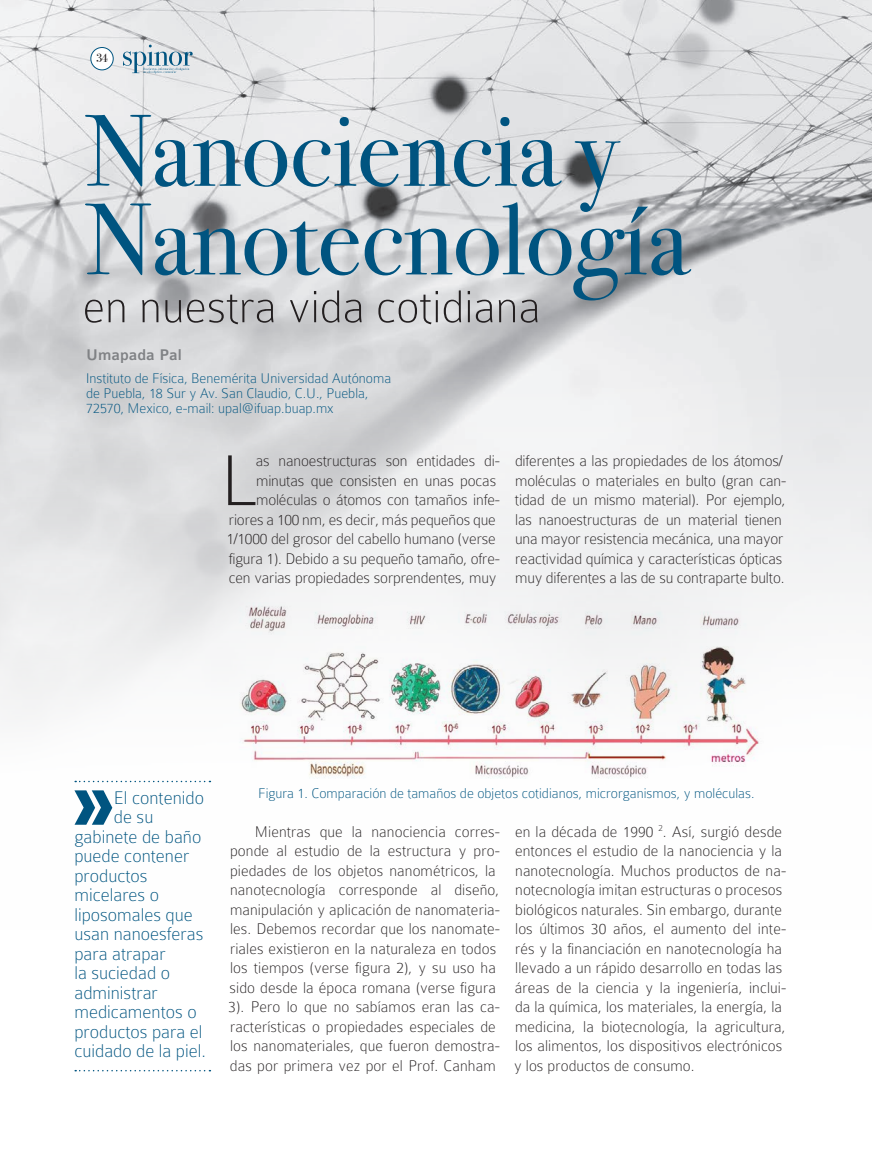
<style>
.page{position:relative;width:872px;height:1170px;background:#fff}
.page>*{position:absolute;margin:0;border:0;box-sizing:border-box;transform-origin:0 0}
.balazo{font:700 95.4px "Colaborate";color:#005480}
.párrafo_-_Primera{font:100 76.8px "Colaborate";color:#231f20}
.balazo-2{font:100 19.5px "Colaborate";color:#005480}
.párrafo{font:100 16.5px/19.5px "Colaborate";letter-spacing:.005em;color:#231f20}
.párrafo_-_Primera-2{font:100 16.5px/19.5px "Colaborate";letter-spacing:-.01em;color:#231f20;text-align:right}
.autor{font:500 16.5px "Colaborate";color:#808285}
.ads{font:100 15px/15px "Colaborate";color:#005480}
.pie_de_foto{font:100 15px "Colaborate";color:#005480}
.t1{font:12px "Bodoni Svty Two ITCTT Book";color:#231f20}
</style>
<div class="page">
<img style="left:0;top:0;width:872px;height:783px">
<img style="left:230px;top:602px;width:552px;height:176px">
<svg style="left:85px;top:202px;width:606px;height:98px;background:#a4b6c0"></svg>
<svg style="left:85px;top:115px;width:535px;height:97px;background:#b7c5ce"></svg>
<svg style="left:85px;top:290px;width:452px;height:34px;background:#b8b8ba"></svg>
<svg style="left:75px;top:780px;width:135px;height:2px"></svg>
<svg style="left:75px;top:1069px;width:135px;height:2px"></svg>
<div style="left:91px;top:47px;width:22px;height:23px;background:#fff;border-radius:50%"></div>
<div style="left:90px;top:47px;width:24px;height:23px;border:1px solid #005480;border-radius:50%"></div>
<svg style="left:123px;top:45px;width:70px;height:29px;background:#b6c8d2"></svg>
<p class="t1" style="left:96px;top:51px;width:13px">34</p>
<p class="autor" style="left:86px;top:346px;width:97px">Umapada Pal</p>
<p class="ads" style="left:86px;top:371px;width:306px">Instituto de Física, Benemérita Universidad Autónoma de Puebla, 18 Sur y Av. San Claudio, C.U., Puebla,<br>72570, Mexico, e-mail: upal@ifuap.buap.mx</p>
<p class="párrafo_-_Primera-2" style="left:226px;top:451px;width:275px">as nanoestructuras son entidades di&shy;minutas que consisten en unas pocas moléculas o átomos con tamaños infe&shy;riores a 100 nm, es decir, más pequeños que 1/1000 del grosor del cabello humano (verse figura 1). Debido a su pequeño tamaño, ofre&shy;cen varias propiedades sorprendentes, muy</p>
<p class="párrafo_-_Primera" style="left:220px;top:441px;width:37px">L</p>
<p class="párrafo_-_Primera-2" style="left:515px;top:451px;width:273px;text-align:left">diferentes a las propiedades de los átomos/ moléculas o materiales en bulto (gran can&shy;tidad de un mismo material). Por ejemplo, las nanoestructuras de un material tienen una mayor resistencia mecánica, una mayor reactividad química y características ópticas muy diferentes a las de su contraparte bulto.</p>
<p class="balazo" style="left:73px;top:753px;width:43px">»</p>
<p class="balazo-2" style="left:114px;top:787px;width:92px">El contenido</p>
<p class="balazo-2" style="left:114px;top:806px;width:41px">de su</p>
<p class="balazo-2" style="left:74px;top:826px;width:128px">gabinete de baño</p>
<p class="balazo-2" style="left:74px;top:845px;width:116px">puede contener</p>
<p class="balazo-2" style="left:74px;top:865px;width:75px">productos</p>
<p class="balazo-2" style="left:74px;top:884px;width:86px">micelares o</p>
<p class="balazo-2" style="left:74px;top:904px;width:120px">liposomales que</p>
<p class="balazo-2" style="left:74px;top:923px;width:130px">usan nanoesferas</p>
<p class="balazo-2" style="left:74px;top:943px;width:93px">para atrapar</p>
<p class="balazo-2" style="left:74px;top:962px;width:97px">la suciedad o</p>
<p class="balazo-2" style="left:74px;top:982px;width:85px">administrar</p>
<p class="balazo-2" style="left:74px;top:1001px;width:124px">medicamentos o</p>
<p class="balazo-2" style="left:74px;top:1021px;width:129px">productos para el</p>
<p class="balazo-2" style="left:74px;top:1040px;width:133px">cuidado de la piel.</p>
<p class="pie_de_foto" style="left:258px;top:785px;width:498px">Figura 1. Comparación de tamaños de objetos cotidianos, microrganismos, y moléculas.</p>
<p class="párrafo" style="left:229px;top:821px;width:273px;text-indent:26px">Mientras que la nanociencia corres&shy;ponde al estudio de la estructura y pro&shy;piedades de los objetos nanométricos, la nanotecnología corresponde al diseño, manipulación y aplicación de nanomateria&shy;les. Debemos recordar que los nanomate&shy;riales existieron en la naturaleza en todos los tiempos (verse figura 2), y su uso ha sido desde la época romana (verse figura 3). Pero lo que no sabíamos eran las ca&shy;racterísticas o propiedades especiales de los nanomateriales, que fueron demostra&shy;das por primera vez por el Prof. Canham</p>
<p class="párrafo" style="left:514px;top:821px;width:273px">en la década de 1990 <sup>2</sup>. Así, surgió desde entonces el estudio de la nanociencia y la nanotecnología. Muchos productos de na&shy;notecnología imitan estructuras o procesos biológicos naturales. Sin embargo, durante los últimos 30 años, el aumento del inte&shy;rés y la financiación en nanotecnología ha llevado a un rápido desarrollo en todas las áreas de la ciencia y la ingeniería, inclui&shy;da la química, los materiales, la energía, la medicina, la biotecnología, la agricultura, los alimentos, los dispositivos electrónicos y los productos de consumo.</p>
</div>
